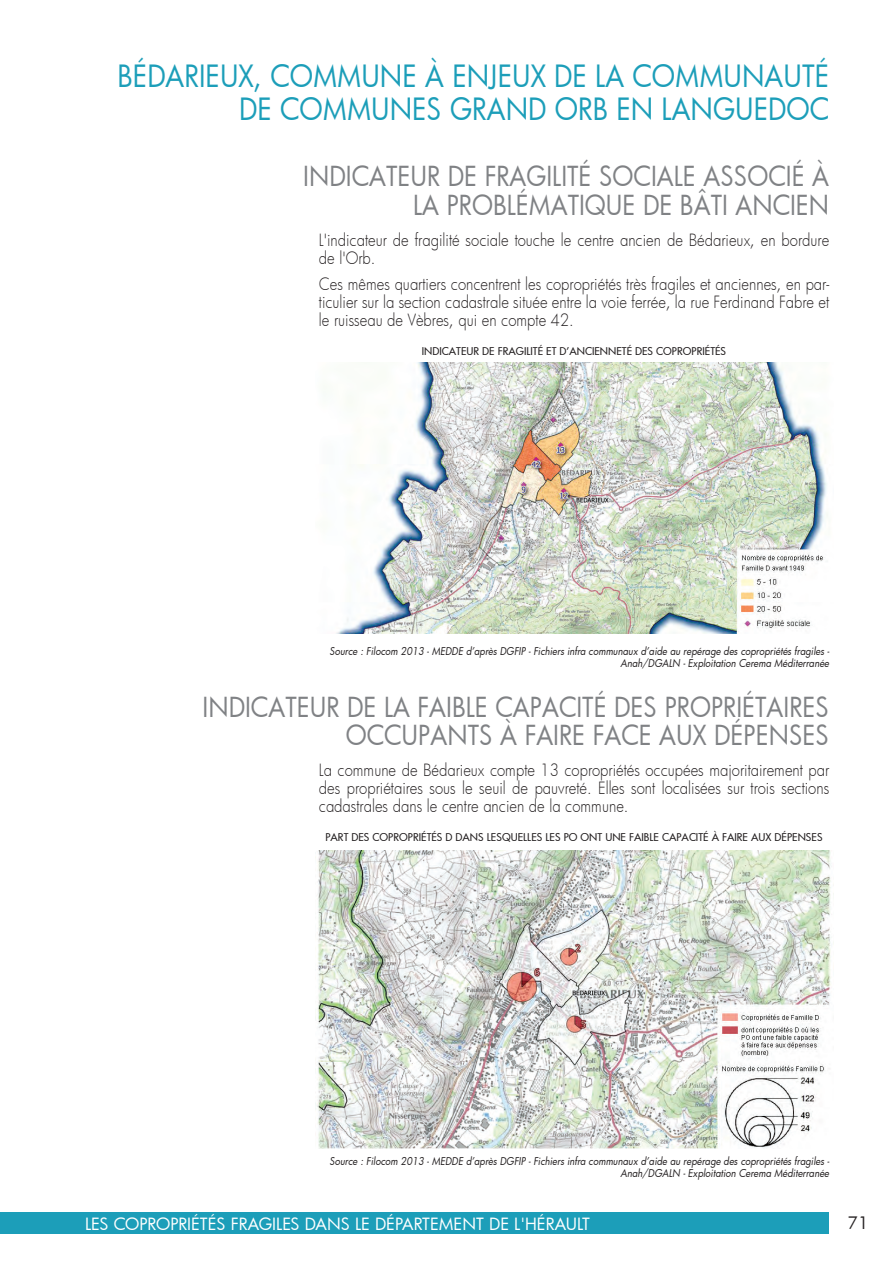
<style>
.page{position:relative;width:893px;height:1263px;background:#fff}
.page>*{position:absolute;margin:0;border:0;box-sizing:border-box;transform-origin:0 0}
.Titre{font:30px/33px "Futura";color:#1c9eb9;text-align:right;scale:.9 1}
.Titre_01{font:27px/28.5px "Futura";color:#808285;text-align:right;scale:.9 1}
.t1{font:16.8px "Futura";color:#231f20}
.t2{font:300 16.5px/18px "Futura";color:#231f20;text-align:justify;scale:.9 1}
.t3{font:16.5px "Futura";color:#fff}
.Source{font:italic 10.5px/12px "Futura";color:#231f20;text-align:right;scale:.9 1}
.Légende{font:500 10.5px "Futura";color:#231f20}
</style>
<div class="page">
<div style="left:0;top:1212px;width:829px;height:21px;background:#1c9eb9"></div>
<img style="left:336px;top:362px;width:491px;height:272px">
<img style="left:317px;top:850px;width:514px;height:299px">
<p class="Titre" style="left:118px;top:58px;width:792px">BÉDARIEUX, COMMUNE À ENJEUX DE LA COMMUNAUTÉ<br>DE COMMUNES GRAND ORB EN LANGUEDOC</p>
<p class="Titre_01" style="left:303px;top:162px;width:586px">INDICATEUR DE FRAGILITÉ SOCIALE ASSOCIÉ À<br>LA PROBLÉMATIQUE DE BÂTI ANCIEN</p>
<p class="t2" style="left:319px;top:230px;width:568px">L'indicateur de fragilité sociale touche le centre ancien de Bédarieux, en bordure de l'Orb.</p>
<p class="t2" style="left:319px;top:275px;width:568px">Ces mêmes quartiers concentrent les copropriétés très fragiles et anciennes, en par&shy;ticulier sur la section cadastrale située entre la voie ferrée, la rue Ferdinand Fabre et le ruisseau de Vèbres, qui en compte 42.</p>
<p class="Légende" style="left:422px;top:344px;width:306px">INDICATEUR DE FRAGILITÉ ET D’ANCIENNETÉ DES COPROPRIÉTÉS</p>
<p class="Source" style="left:329px;top:645px;width:557px">Source : Filocom 2013 - MEDDE d’après DGFIP - Fichiers infra communaux d’aide au repérage des copropriétés fragiles -<br>Anah/DGALN - Exploitation Cerema Méditerranée</p>
<p class="Titre_01" style="left:203px;top:692px;width:698px">INDICATEUR DE LA FAIBLE CAPACITÉ DES PROPRIÉTAIRES<br>OCCUPANTS À FAIRE FACE AUX DÉPENSES</p>
<p class="t2" style="left:319px;top:761px;width:569px">La commune de Bédarieux compte 13 copropriétés occupées majoritairement par des propriétaires sous le seuil de pauvreté. Elles sont localisées sur trois sections cadastrales dans le centre ancien de la commune.</p>
<p class="Légende" style="left:325px;top:830px;width:499px">PART DES COPROPRIÉTÉS D DANS LESQUELLES LES PO ONT UNE FAIBLE CAPACITÉ À FAIRE AUX DÉPENSES</p>
<p class="Source" style="left:329px;top:1155px;width:557px">Source : Filocom 2013 - MEDDE d’après DGFIP - Fichiers infra communaux d’aide au repérage des copropriétés fragiles -<br>Anah/DGALN - Exploitation Cerema Méditerranée</p>
<p class="t3" style="left:85px;top:1212px;width:506px">LES COPROPRIÉTÉS FRAGILES DANS LE DÉPARTEMENT DE L'HÉRAULT</p>
<p class="t1" style="left:848px;top:1211px;width:22px">71</p>
</div>
